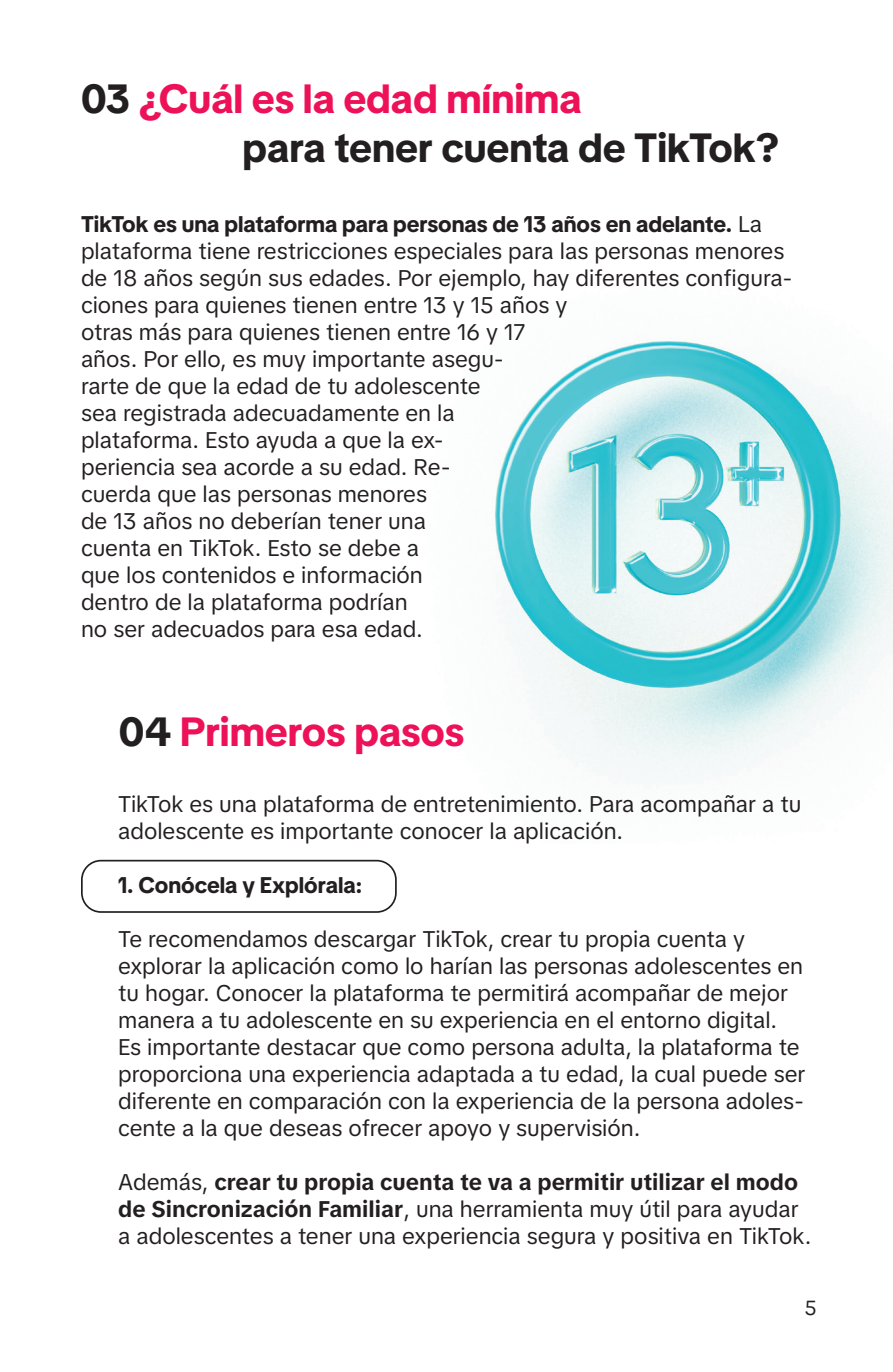
<style>
.page{position:relative;width:893px;height:1372px;background:#fff}
.page>*{position:absolute;margin:0;border:0;box-sizing:border-box;transform-origin:0 0}
.t1{font:700 40.5px "Tik Tok Sans Display";color:#ed1158}
.t2{font:700 40.5px "Tik Tok Sans Display";color:#231f20}
.t3{font:22.5px/27px "Tik Tok Sans Text";color:#231f20}
.t4{font:700 22.5px "Tik Tok Sans Display";color:#231f20}
.t5{font:20.25px "Tik Tok Sans Text";color:#231f20}
.s1{color:#231f20}
.s2{font-family:"Tik Tok Sans Display";font-weight:700}
.s3{font-weight:700}
</style>
<div class="page">
<img style="left:494px;top:341px;width:399px;height:443px">
<div style="left:81px;top:859px;width:316px;height:53px;border:2px solid #231f20;border-radius:19px"></div>
<p class="t1" style="left:81px;top:70px;width:502px"><span class="s1">03</span> ¿Cuál es la edad mínima</p>
<p class="t2" style="left:243px;top:119px;width:538px">para tener cuenta de TikTok?</p>
<p class="t3" style="left:81px;top:208px;width:713px"><span class="s2">TikTok es una plataforma para personas de 13 años en adelante.</span> La plataforma tiene restricciones especiales para las personas menores de 18 años según sus edades. Por ejemplo, hay diferentes configura&shy;ciones para quienes tienen entre 13 y 15 años y<br>otras más para quienes tienen entre 16 y 17<br>años. Por ello, es muy importante asegu-<br>rarte de que la edad de tu adolescente<br>sea registrada adecuadamente en la<br>plataforma. Esto ayuda a que la ex-<br>periencia sea acorde a su edad. Re-<br>cuerda que las personas menores<br>de 13 años no deberían tener una<br>cuenta en TikTok. Esto se debe a<br>que los contenidos e información<br>dentro de la plataforma podrían<br>no ser adecuados para esa edad.</p>
<p class="t1" style="left:119px;top:703px;width:347px"><span class="s1">04</span> Primeros pasos</p>
<p class="t3" style="left:118px;top:789px;width:685px">TikTok es una plataforma de entretenimiento. Para acompañar a tu adolescente es importante conocer la aplicación.</p>
<p class="t4" style="left:118px;top:869px;width:245px">1. Conócela y Explórala:</p>
<p class="t3" style="left:118px;top:924px;width:689px">Te recomendamos descargar TikTok, crear tu propia cuenta y explorar la aplicación como lo harían las personas adolescentes en tu hogar. Conocer la plataforma te permitirá acompañar de mejor manera a tu adolescente en su experiencia en el entorno digital.<br>Es importante destacar que como persona adulta, la plataforma te proporciona una experiencia adaptada a tu edad, la cual puede ser diferente en comparación con la experiencia de la persona adoles&shy;cente a la que deseas ofrecer apoyo y supervisión.</p>
<p class="t3" style="left:118px;top:1167px;width:695px">Además, <span class="s3">crear tu propia cuenta te va a permitir utilizar el modo de Sincronización Familiar</span>, una herramienta muy útil para ayudar a adolescentes a tener una experiencia segura y positiva en TikTok.</p>
<p class="t5" style="left:805px;top:1292px;width:13px">5</p>
</div>
